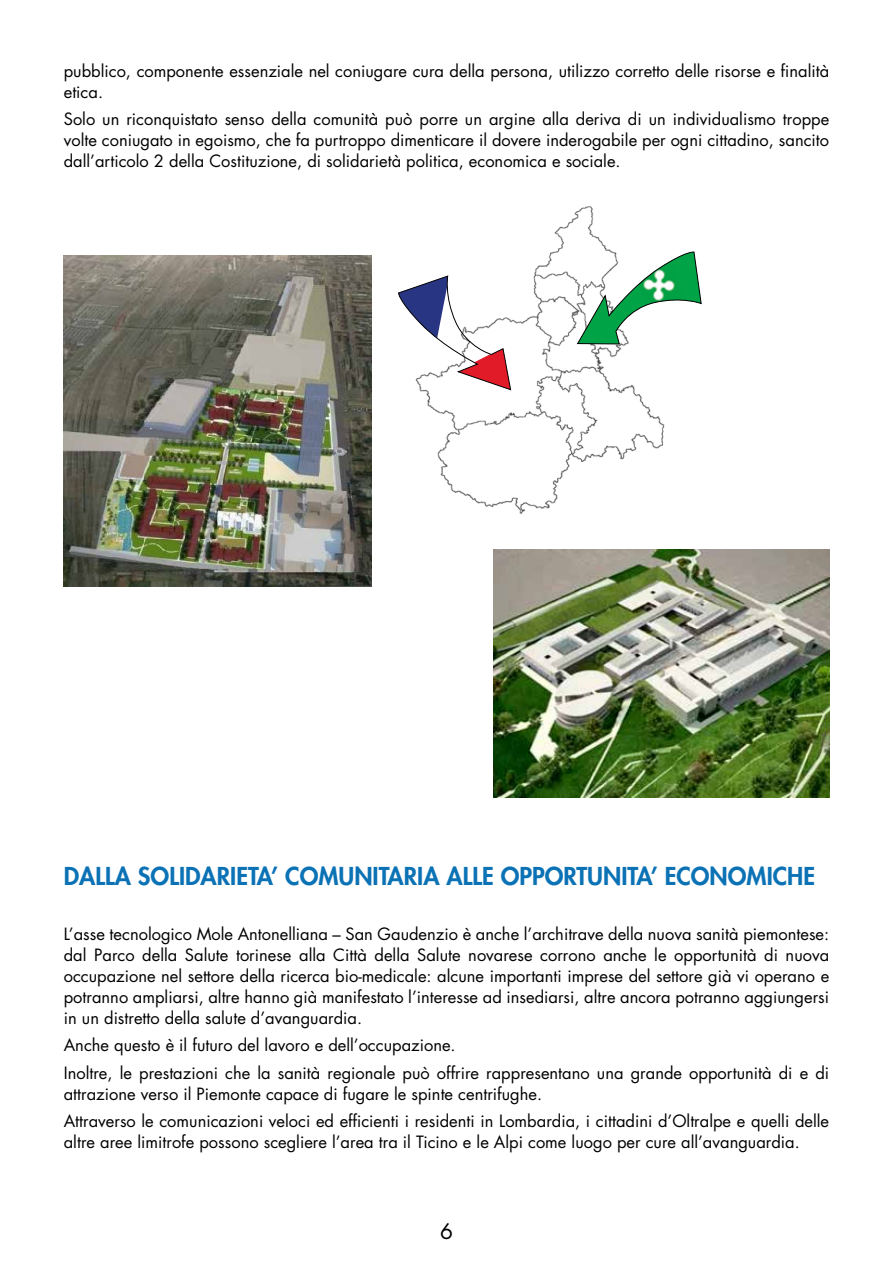
<style>
.page{position:relative;width:893px;height:1263px;background:#fff}
.page>*{position:absolute;margin:0;border:0;box-sizing:border-box;transform-origin:0 0}
.t1{font:800 24px "Futura";color:#0b72b5}
.t2{font:21px "Futura";color:#000}
.t3{font:16.5px/21px "Futura";color:#000}
</style>
<div class="page">
<img style="left:64px;top:255px;width:308px;height:331px">
<img style="left:493px;top:550px;width:336px;height:248px">
<img style="left:419px;top:206px;width:246px;height:308px">
<svg style="left:577px;top:246px;width:124px;height:98px"></svg>
<svg style="left:398px;top:276px;width:113px;height:114px"></svg>
<p class="t3" style="left:64px;top:60px;width:767px">pubblico, componente essenziale nel coniugare cura della persona, utilizzo corretto delle risorse e finalità etica.</p>
<p class="t3" style="left:64px;top:108px;width:767px;text-align:justify">Solo un riconquistato senso della comunità può porre un argine alla deriva di un individualismo troppe volte coniugato in egoismo, che fa purtroppo dimenticare il dovere inderogabile per ogni cittadino, sancito dall’articolo 2 della Costituzione, di solidarietà politica, economica e sociale.</p>
<h1 class="t1" style="left:64px;top:860px;width:753px">DALLA SOLIDARIETA’ COMUNITARIA ALLE OPPORTUNITA’ ECONOMICHE</h1>
<p class="t3" style="left:64px;top:923px;width:767px;text-align:justify">L’asse tecnologico Mole Antonelliana – San Gaudenzio è anche l’architrave della nuova sanità piemontese: dal Parco della Salute torinese alla Città della Salute novarese corrono anche le opportunità di nuova occupazione nel settore della ricerca bio-medicale: alcune importanti imprese del settore già vi operano e potranno ampliarsi, altre hanno già manifestato l’interesse ad insediarsi, altre ancora potranno aggiungersi in un distretto della salute d’avanguardia.</p>
<p class="t3" style="left:64px;top:1031px;width:767px;line-height:27.3px">Anche questo è il futuro del lavoro e dell’occupazione.<br>Inoltre, le prestazioni che la sanità regionale può offrire rappresentano una grande opportunità di e di</p>
<p class="t3" style="left:64px;top:1079px;width:767px;line-height:27.3px">attrazione verso il Piemonte capace di fugare le spinte centrifughe.<br>Attraverso le comunicazioni veloci ed efficienti i residenti in Lombardia, i cittadini d’Oltralpe e quelli delle</p>
<p class="t3" style="left:64px;top:1131px;width:738px">altre aree limitrofe possono scegliere l’area tra il Ticino e le Alpi come luogo per cure all’avanguardia.</p>
<p class="t2" style="left:440px;top:1217px;width:14px">6</p>
</div>
